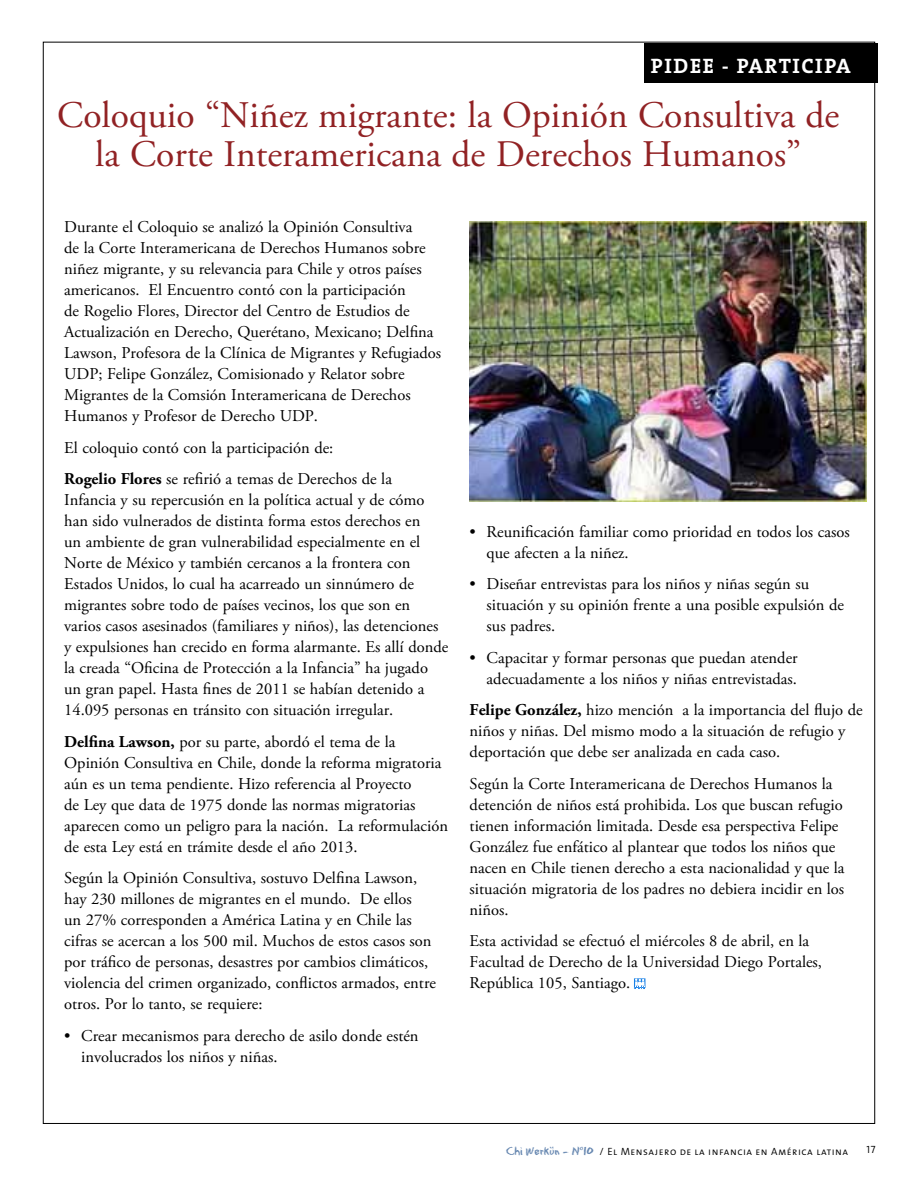
<style>
.page{position:relative;width:918px;height:1188px;background:#fff}
.page>*{position:absolute;margin:0;border:0;box-sizing:border-box;transform-origin:0 0}
.t1{font:37.5px/39px "Adobe Garamond Pro";color:#912224;text-align:center}
.t2{font:700 21px "The Serif";letter-spacing:.075em;color:#fff}
.t3{font:16.5px/21px "Adobe Garamond Pro";color:#000}
.t4{font:10.5px "The Sans Semi Light Caps";letter-spacing:.05em;color:#000}
.s1{font-weight:700}
.s2{font-family:"Eraser Dust";font-size:12px;color:#6485af}
</style>
<div class="page">
<div style="left:644px;top:43px;width:234px;height:39px;background:#000"></div>
<svg style="left:634px;top:979px;width:12px;height:10px"></svg>
<img style="left:470px;top:221px;width:397px;height:281px">
<p class="t2" style="left:651px;top:48px;width:201px">PIDEE - PARTICIPA</p>
<h1 class="t1" style="left:57px;top:97px;width:784px">Coloquio “Niñez migrante: la Opinión Consultiva de la Corte Interamericana de Derechos Humanos”</h1>
<p class="t3" style="left:64px;top:217px;width:379px">Durante el Coloquio se analizó la Opinión Consultiva<br>de la Corte Interamericana de Derechos Humanos sobre niñez migrante, y su relevancia para Chile y otros países americanos. El Encuentro contó con la participación<br>de Rogelio Flores, Director del Centro de Estudios de Actualización en Derecho, Querétano, Mexicano; Delfina Lawson, Profesora de la Clínica de Migrantes y Refugiados UDP; Felipe González, Comisionado y Relator sobre Migrantes de la Comsión Interamericana de Derechos Humanos y Profesor de Derecho UDP.</p>
<p class="t3" style="left:64px;top:432px;width:329px;line-height:31.5px">El coloquio contó con la participación de:<br><span class="s1">Rogelio Flores</span> se refirió a temas de Derechos de la</p>
<p class="t3" style="left:64px;top:490px;width:386px">Infancia y su repercusión en la política actual y de cómo han sido vulnerados de distinta forma estos derechos en<br>un ambiente de gran vulnerabilidad especialmente en el Norte de México y también cercanos a la frontera con Estados Unidos, lo cual ha acarreado un sinnúmero de migrantes sobre todo de países vecinos, los que son en varios casos asesinados (familiares y niños), las detenciones y expulsiones han crecido en forma alarmante. Es allí donde la creada “Oficina de Protección a la Infancia” ha jugado un gran papel. Hasta fines de 2011 se habían detenido a 14.095 personas en tránsito con situación irregular.</p>
<p class="t3" style="left:64px;top:732px;width:385px"><span class="s1">Delfina Lawson,</span> por su parte, abordó el tema de la Opinión Consultiva en Chile, donde la reforma migratoria aún es un tema pendiente. Hizo referencia al Proyecto<br>de Ley que data de 1975 donde las normas migratorias aparecen como un peligro para la nación. La reformulación de esta Ley está en trámite desde el año 2013.</p>
<p class="t3" style="left:64px;top:868px;width:373px">Según la Opinión Consultiva, sostuvo Delfina Lawson, hay 230 millones de migrantes en el mundo. De ellos<br>un 27% corresponden a América Latina y en Chile las cifras se acercan a los 500 mil. Muchos de estos casos son por tráfico de personas, desastres por cambios climáticos, violencia del crimen organizado, conflictos armados, entre otros. Por lo tanto, se requiere:</p>
<p class="t3" style="left:81px;top:1026px;width:339px;text-indent:-17px">• Crear mecanismos para derecho de asilo donde estén involucrados los niños y niñas.</p>
<p class="t3" style="left:487px;top:522px;width:365px;text-indent:-17px">• Reunificación familiar como prioridad en todos los casos que afecten a la niñez.</p>
<p class="t3" style="left:487px;top:574px;width:359px;text-indent:-17px">• Diseñar entrevistas para los niños y niñas según su situación y su opinión frente a una posible expulsión de sus padres.</p>
<p class="t3" style="left:470px;top:648px;width:330px;text-align:right">• Capacitar y formar personas que puedan atender adecuadamente a los niños y niñas entrevistadas.</p>
<p class="t3" style="left:470px;top:700px;width:395px"><span class="s1">Felipe González,</span> hizo mención a la importancia del flujo de niños y niñas. Del mismo modo a la situación de refugio y deportación que debe ser analizada en cada caso.</p>
<p class="t3" style="left:470px;top:774px;width:376px">Según la Corte Interamericana de Derechos Humanos la detención de niños está prohibida. Los que buscan refugio tienen información limitada. Desde esa perspectiva Felipe González fue enfático al plantear que todos los niños que nacen en Chile tienen derecho a esta nacionalidad y que la situación migratoria de los padres no debiera incidir en los niños.</p>
<p class="t3" style="left:470px;top:931px;width:354px">Esta actividad se efectuó el miércoles 8 de abril, en la<br>Facultad de Derecho de la Universidad Diego Portales,<br>República 105, Santiago.</p>
<p class="t4" style="left:506px;top:1142px;width:344px"><span class="s2">Chi Werkün - Nº10</span> / El Mensajero de la infancia en América latina</p>
<p class="t4" style="left:867px;top:1141px;width:10px">17</p>
</div>
